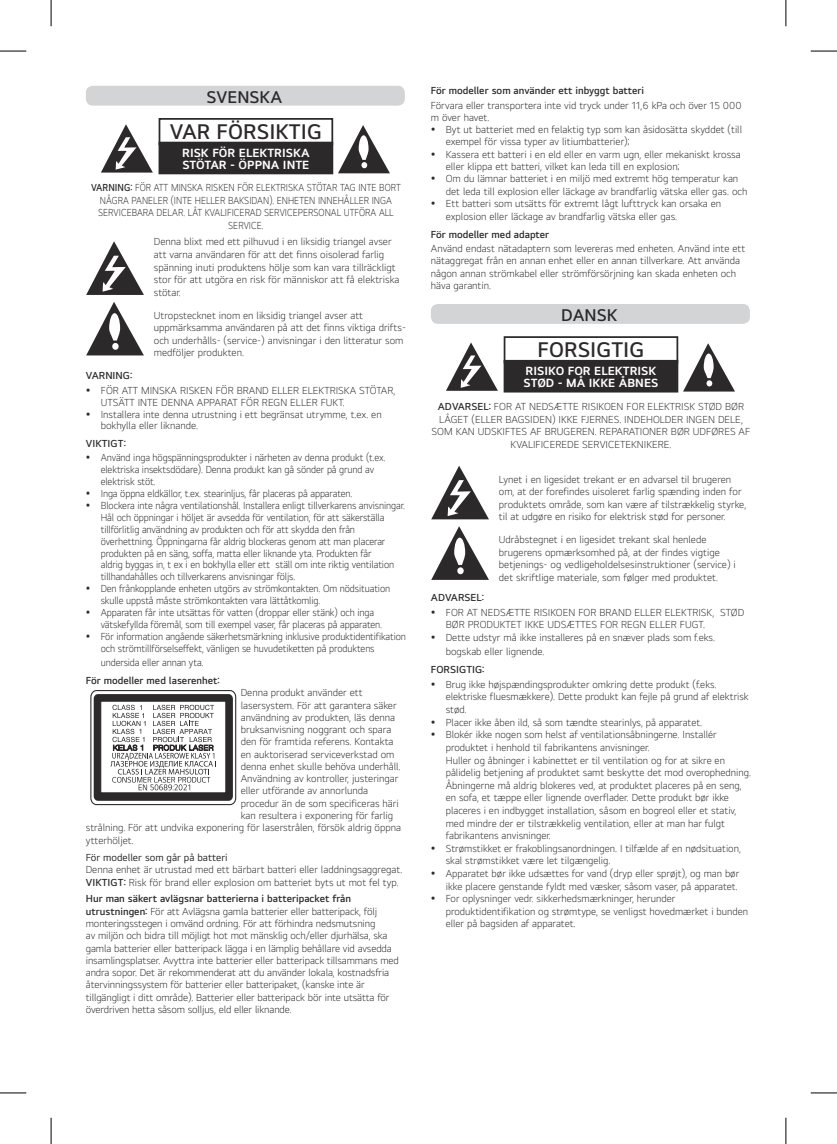
<style>
.page{position:relative;width:837px;height:1144px;background:#fff}
.page>*{position:absolute;margin:0;border:0;box-sizing:border-box;transform-origin:0 0}
.t1{font:600 21.88px "LG Smart UI";color:#2b292a}
.t2{font:600 17.5px "LG Smart UI";color:#2b292a}
.t3{font:700 12.25px/12.2px "LG Smart UI";color:#fff}
.t4{font:300 10.5px/12.6px "LG Smart UI";color:#2b292a}
.t5{font:300 10.5px/11.9px "LG Smart UI";color:#2b292a;scale:.95 1}
.t6{font:300 10.5px/12.4px "LG Smart UI";color:#2b292a;text-align:center;scale:.89 1}
.t7{font:600 10.5px "LG Smart UI";color:#2b292a}
.t8{font:10.5px "LG Smart UI";color:#2b292a}
.s1{font-weight:600}
</style>
<div class="page">
<div style="left:86px;top:86px;width:318px;height:20px;background:#d2d4d5;border-radius:7px"></div>
<svg style="left:101px;top:124px;width:52px;height:49px"></svg>
<div style="left:158px;top:118px;width:175px;height:27px;border:2px solid #2b292a"></div>
<div style="left:159px;top:142px;width:173px;height:32px;background:#2b292a"></div>
<svg style="left:338px;top:125px;width:52px;height:48px"></svg>
<svg style="left:86px;top:241px;width:58px;height:54px"></svg>
<svg style="left:86px;top:302px;width:58px;height:53px"></svg>
<div style="left:112px;top:343px;width:7px;height:7px;background:#fff;border-radius:50%"></div>
<div style="left:90px;top:690px;width:146px;height:115px;border:1px solid #2b292a;border-radius:6px"></div>
<div style="left:94px;top:694px;width:139px;height:107px;background:#2b292a;border-radius:4px"></div>
<div style="left:101px;top:701px;width:125px;height:92px;background:#fff;border:1px solid #2b292a"></div>
<svg style="left:110px;top:705px;width:106px;height:86px"></svg>
<div style="left:431px;top:304px;width:318px;height:20px;background:#d2d4d5;border-radius:7px"></div>
<svg style="left:446px;top:342px;width:52px;height:49px"></svg>
<div style="left:503px;top:336px;width:175px;height:27px;border:2px solid #2b292a"></div>
<div style="left:504px;top:360px;width:173px;height:32px;background:#2b292a"></div>
<svg style="left:683px;top:343px;width:51px;height:49px"></svg>
<svg style="left:431px;top:466px;width:58px;height:53px"></svg>
<svg style="left:431px;top:526px;width:58px;height:54px"></svg>
<div style="left:457px;top:567px;width:6px;height:7px;background:#fff;border-radius:50%"></div>
<svg style="left:0;top:51px;width:26px;height:1px"></svg>
<svg style="left:810px;top:51px;width:26px;height:1px"></svg>
<svg style="left:0;top:1092px;width:26px;height:1px"></svg>
<svg style="left:810px;top:1092px;width:26px;height:1px"></svg>
<svg style="left:51px;top:0;width:1px;height:26px"></svg>
<svg style="left:51px;top:1118px;width:1px;height:26px"></svg>
<svg style="left:785px;top:0;width:1px;height:26px"></svg>
<svg style="left:785px;top:1118px;width:1px;height:26px"></svg>
<h2 class="t2" style="left:206px;top:86px;width:77px">SVENSKA</h2>
<h1 class="t1" style="left:170px;top:118px;width:153px">VAR FÖRSIKTIG</h1>
<p class="t3" style="left:182px;top:146px;width:129px">RISK FÖR ELEKTRISKA<br>STÖTAR - ÖPPNA INTE</p>
<p class="t6" style="left:91px;top:182px;width:349px"><span class="s1">VARNING:</span> FÖR ATT MINSKA RISKEN FÖR ELEKTRISKA STÖTAR TAG INTE BORT NÅGRA PANELER (INTE HELLER BAKSIDAN). ENHETEN INNEHÅLLER INGA SERVICEBARA DELAR. LÅT KVALIFICERAD SERVICEPERSONAL UTFÖRA ALL SERVICE.</p>
<p class="t4" style="left:154px;top:236px;width:247px">Denna blixt med ett pilhuvud i en liksidig triangel avser att varna användaren för att det finns oisolerad farlig spänning inuti produktens hölje som kan vara tillräckligt stor för att utgöra en risk för människor att få elektriska stötar.</p>
<p class="t4" style="left:154px;top:309px;width:253px">Utropstecknet inom en liksidig triangel avser att uppmärksamma användaren på att det finns viktiga drifts&shy;och underhålls- (service-) anvisningar i den litteratur som medföljer produkten.</p>
<p class="t7" style="left:86px;top:370px;width:48px">VARNING:</p>
<p class="t4" style="left:101px;top:384px;width:296px;line-height:11.9px">FÖR ATT MINSKA RISKEN FÖR BRAND ELLER ELEKTRISKA STÖTAR, UTSÄTT INTE DENNA APPARAT FÖR REGN ELLER FUKT.<br>Installera inte denna utrustning i ett begränsat utrymme, t.ex. en bokhylla eller liknande.</p>
<p class="t7" style="left:86px;top:437px;width:42px">VIKTIGT:</p>
<p class="t5" style="left:101px;top:452px;width:323px">Använd inga högspänningsprodukter i närheten av denna produkt (t.ex. elektriska insektsdödare). Denna produkt kan gå sönder på grund av elektrisk stöt.<br>Inga öppna eldkällor, t.ex. stearinljus, får placeras på apparaten.<br>Blockera inte några ventilationshål. Installera enligt tillverkarens anvisningar.<br>Hål och öppningar i höljet är avsedda för ventilation, för att säkerställa tillförlitlig användning av produkten och för att skydda den från överhettning. Öppningarna får aldrig blockeras genom att man placerar produkten på en säng, soffa, matta eller liknande yta. Produkten får<br>aldrig byggas in, t ex i en bokhylla eller ett ställ om inte riktig ventilation tillhandahålles och tillverkarens anvisningar följs.<br>Den frånkopplande enheten utgörs av strömkontakten. Om nödsituation skulle uppstå måste strömkontakten vara lättåtkomlig.<br>Apparaten får inte utsättas för vatten (droppar eller stänk) och inga vätskefyllda föremål, som till exempel vaser, får placeras på apparaten.<br>För information angående säkerhetsmärkning inklusive produktidentifikation och strömtillförselseffekt, vänligen se huvudetiketten på produktens</p>
<p class="t5" style="left:101px;top:657px;width:110px">undersida eller annan yta.</p>
<p class="t7" style="left:86px;top:675px;width:135px">För modeller med laserenhet:</p>
<p class="t4" style="left:241px;top:686px;width:123px">Denna produkt använder ett</p>
<p class="t4" style="left:241px;top:699px;width:157px">lasersystem. För att garantera säker</p>
<p class="t4" style="left:241px;top:711px;width:156px">användning av produkten, läs denna</p>
<p class="t4" style="left:241px;top:723px;width:152px">bruksanvisning noggrant och spara</p>
<p class="t4" style="left:241px;top:735px;width:154px">den för framtida referens. Kontakta</p>
<p class="t4" style="left:241px;top:748px;width:155px">en auktoriserad serviceverkstad om</p>
<p class="t4" style="left:241px;top:760px;width:161px">denna enhet skulle behöva underhåll.</p>
<p class="t4" style="left:241px;top:772px;width:159px">Användning av kontroller, justeringar</p>
<p class="t4" style="left:241px;top:784px;width:129px">eller utförande av annorlunda</p>
<p class="t4" style="left:241px;top:797px;width:159px">procedur än de som specificeras häri</p>
<p class="t4" style="left:241px;top:809px;width:154px">kan resultera i exponering för farlig</p>
<p class="t4" style="left:86px;top:821px;width:316px">strålning. För att undvika exponering för laserstrålen, försök aldrig öppna</p>
<p class="t4" style="left:86px;top:834px;width:49px">ytterhöljet.</p>
<p class="t8" style="left:86px;top:851px;width:143px">För modeller som går på batteri</p>
<p class="t4" style="left:86px;top:863px;width:318px">Denna enhet är utrustad med ett bärbart batteri eller laddningsaggregat.<br><span class="s1">VIKTIGT:</span> Risk för brand eller explosion om batteriet byts ut mot fel typ.</p>
<p class="t4" style="left:86px;top:892px;width:314px"><span class="s1">Hur man säkert avlägsnar batterierna i batteripacket från utrustningen:</span> För att Avlägsna gamla batterier eller batteripack, följ monteringsstegen i omvänd ordning. För att förhindra nedsmutsning<br>av miljön och bidra till möjligt hot mot mänsklig och/eller djurhälsa, ska gamla batterier eller batteripack lägga i en lämplig behållare vid avsedda insamlingsplatser. Avyttra inte batterier eller batteripack tillsammans med andra sopor. Det är rekommenderat att du använder lokala, kostnadsfria återvinningssystem för batterier eller batteripaket, (kanske inte är tillgängligt i ditt område). Batterier eller batteripack bör inte utsätta för överdriven hetta såsom solljus, eld eller liknande.</p>
<p class="t7" style="left:431px;top:85px;width:215px">För modeller som använder ett inbyggt batteri</p>
<p class="t4" style="left:431px;top:99px;width:312px">Förvara eller transportera inte vid tryck under 11,6 kPa och över 15 000 m över havet.</p>
<p class="t4" style="left:445px;top:123px;width:303px">Byt ut batteriet med en felaktig typ som kan åsidosätta skyddet (till exempel för vissa typer av litiumbatterier);<br>Kassera ett batteri i en eld eller en varm ugn, eller mekaniskt krossa eller klippa ett batteri, vilket kan leda till en explosion;<br>Om du lämnar batteriet i en miljö med extremt hög temperatur kan det leda till explosion eller läckage av brandfarlig vätska eller gas. och Ett batteri som utsätts för extremt lågt lufttryck kan orsaka en explosion eller läckage av brandfarlig vätska eller gas.</p>
<p class="t7" style="left:431px;top:228px;width:120px">För modeller med adapter</p>
<p class="t4" style="left:431px;top:242px;width:316px">Använd endast nätadaptern som levereras med enheten. Använd inte ett nätaggregat från en annan enhet eller en annan tillverkare. Att använda någon annan strömkabel eller strömförsörjning kan skada enheten och häva garantin.</p>
<h2 class="t2" style="left:561px;top:304px;width:58px">DANSK</h2>
<h1 class="t1" style="left:537px;top:338px;width:108px">FORSIGTIG</h1>
<p class="t3" style="left:523px;top:364px;width:136px">RISIKO FOR ELEKTRISK<br>STØD - MÅ IKKE ÅBNES</p>
<p class="t4" style="left:431px;top:400px;width:320px;text-align:center"><span class="s1">ADVARSEL:</span> FOR AT NEDSÆTTE RISIKOEN FOR ELEKTRISK STØD BØR LÅGET (ELLER BAGSIDEN) IKKE FJERNES. INDEHOLDER INGEN DELE, SOM KAN UDSKIFTES AF BRUGEREN. REPARATIONER BØR UDFØRES AF KVALIFICEREDE SERVICETEKNIKERE.</p>
<p class="t4" style="left:499px;top:473px;width:249px">Lynet i en ligesidet trekant er en advarsel til brugeren om, at der forefindes uisoleret farlig spænding inden for produktets område, som kan være af tilstrækkelig styrke, til at udgøre en risiko for elektrisk stød for personer.</p>
<p class="t4" style="left:499px;top:533px;width:238px">Udråbstegnet i en ligesidet trekant skal henlede brugerens opmærksomhed på, at der findes vigtige betjenings- og vedligeholdelsesinstruktioner (service) i det skriftlige materiale, som følger med produktet.</p>
<p class="t7" style="left:431px;top:592px;width:55px">ADVARSEL:</p>
<p class="t4" style="left:445px;top:606px;width:300px">FOR AT NEDSÆTTE RISIKOEN FOR BRAND ELLER ELEKTRISK, STØD<br>BØR PRODUKTET IKKE UDSÆTTES FOR REGN ELLER FUGT.<br>Dette udstyr må ikke installeres på en snæver plads som f.eks.</p>
<p class="t4" style="left:445px;top:645px;width:100px">bogskab eller lignende.</p>
<p class="t7" style="left:431px;top:664px;width:55px">FORSIGTIG:</p>
<p class="t4" style="left:445px;top:678px;width:306px">Brug ikke højspændingsprodukter omkring dette produkt (f.eks. elektriske fluesmækkere). Dette produkt kan fejle på grund af elektrisk stød.<br>Placer ikke åben ild, så som tændte stearinlys, på apparatet.<br>Blokér ikke nogen som helst af ventilationsåbningerne. Installér produktet i henhold til fabrikantens anvisninger.<br>Huller og åbninger i kabinettet er til ventilation og for at sikre en pålidelig betjening af produktet samt beskytte det mod overophedning.<br>Åbningerne må aldrig blokeres ved, at produktet placeres på en seng, en sofa, et tæppe eller lignende overflader. Dette produkt bør ikke placeres i en indbygget installation, såsom en bogreol eller et stativ, med mindre der er tilstrækkelig ventilation, eller at man har fulgt fabrikantens anvisninger.<br>Strømstikket er frakoblingsanordningen. I tilfælde af en nødsituation, skal strømstikket være let tilgængelig.<br>Apparatet bør ikke udsættes for vand (dryp eller sprøjt), og man bør ikke placere genstande fyldt med væsker, såsom vaser, på apparatet.<br>For oplysninger vedr. sikkerhedsmærkninger, herunder produktidentifikation og strømtype, se venligst hovedmærket i bunden eller på bagsiden af apparatet.</p>
</div>
